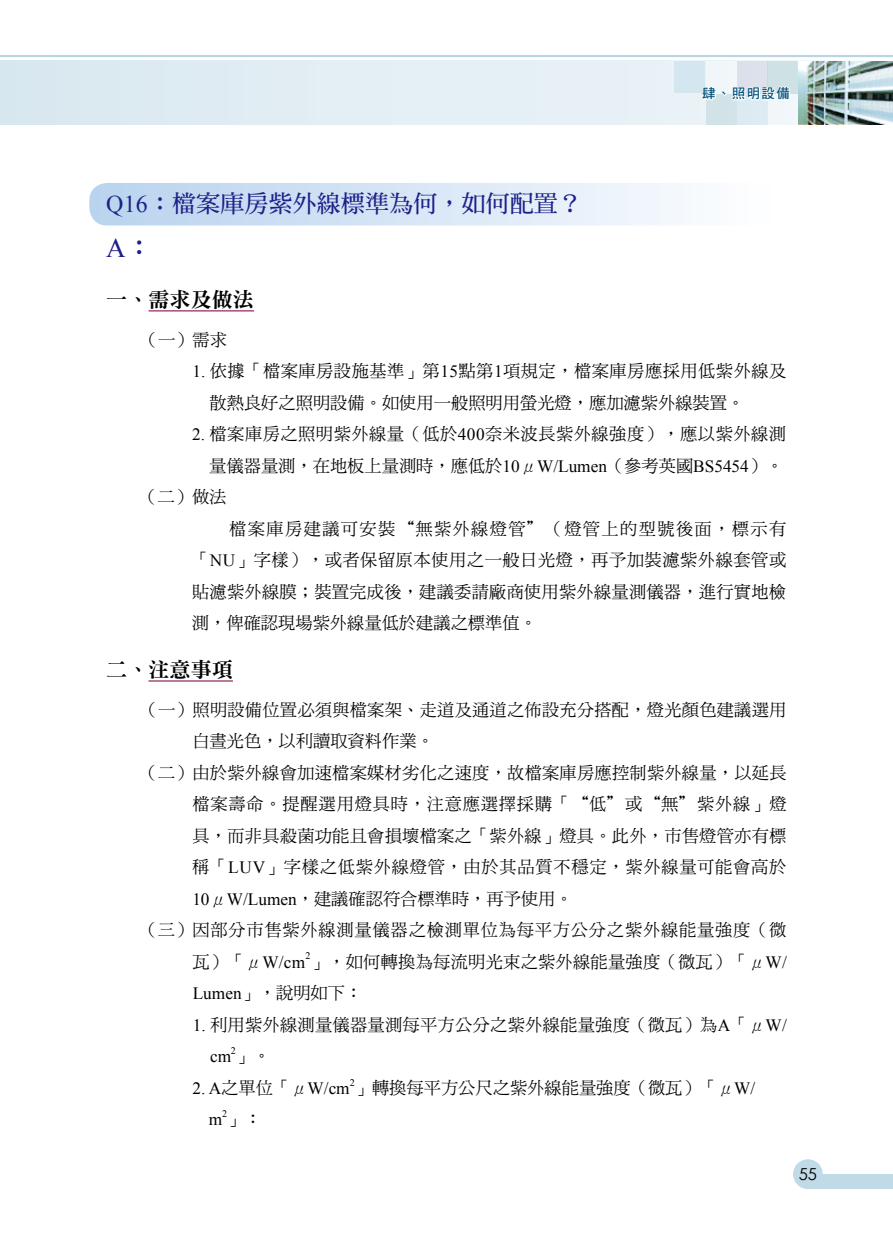
<style>
.page{position:relative;width:893px;height:1255px;background:#fff}
.page>*{position:absolute;margin:0;border:0;box-sizing:border-box;transform-origin:0 0}
.t1{font:27px "Times New Roman";color:#1d2088}
.t2{font:24px "DF Ming Std W7";letter-spacing:.005em;color:#1d2088}
.t3{font:21px "DF Ming Std W9";letter-spacing:.005em;color:#000}
.t4{font:17.25px/31.5px "DF Ming Std W5";letter-spacing:.015em;color:#000}
.t5{font:17.25px "DF Ming Std W5";letter-spacing:.045em;color:#000}
.t6{font:17.25px "DF Ming Std W5";letter-spacing:.04em;color:#000}
.t7{font:17.25px "DF Ming Std W5";letter-spacing:.08em;color:#000}
.t8{font:16.5px "Century Gothic";color:#000}
.t9{font:13.5px "DF Hei Std W7";color:#00507a}
.t10{font:10.05px "Times New Roman";color:#000}
.s1{font-family:"Times New Roman"}
.s2{font-family:"DF Ming Std W7"}
</style>
<div class="page">
<div style="left:808px;top:1174px;width:85px;height:14px;background:#c1dae7"></div>
<div style="left:793px;top:1159px;width:30px;height:29px;background:#c1dae7;border-radius:50%"></div>
<div style="left:0;top:61px;width:893px;height:64px;background:#e3eff5"></div>
<img style="left:798px;top:61px;width:95px;height:63px">
<div style="left:706px;top:61px;width:31px;height:32px;background:#f1f6fa"></div>
<div style="left:706px;top:94px;width:31px;height:30px;background:#d1e3e7"></div>
<div style="left:737px;top:61px;width:30px;height:32px;background:#dce1eb"></div>
<div style="left:737px;top:94px;width:30px;height:30px;background:#ddebf2"></div>
<div style="left:768px;top:61px;width:30px;height:32px;background:#cee1e4"></div>
<div style="left:768px;top:94px;width:30px;height:30px;background:#f0f6fa"></div>
<div style="left:675px;top:61px;width:30px;height:32px;background:#d4e6ef"></div>
<hr style="left:0;top:55px;width:893px;height:2px;background:#b7d5e4">
<svg style="left:701px;top:85px;width:90px;height:16px"></svg>
<svg style="left:89px;top:183px;width:594px;height:42px;background:#d6e5f5"></svg>
<hr style="left:149px;top:310px;width:105px;height:1px;background:#7e0043">
<hr style="left:149px;top:680px;width:84px;height:1px;background:#7e0043">
<p class="t9" style="left:702px;top:86px;width:89px">肆、照明設備</p>
<p class="t2" style="left:106px;top:190px;width:477px"><span class="s1">Q16</span>：檔案庫房紫外線標準為何，如何配置？</p>
<p class="t1" style="left:106px;top:230px;width:48px">A<span class="s2">：</span></p>
<p class="t3" style="left:106px;top:288px;width:149px">一、需求及做法</p>
<p class="t4" style="left:141px;top:323px;width:88px">（一）需求</p>
<p class="t4" style="left:210px;top:355px;width:578px;text-indent:-17px"><span class="s1">1.</span> 依據「檔案庫房設施基準」第<span class="s1">15</span>點第<span class="s1">1</span>項規定，檔案庫房應採用低紫外線及散熱良好之照明設備。如使用一般照明用螢光燈，應加濾紫外線裝置。</p>
<p class="t4" style="left:192px;top:418px;width:595px"><span class="s1">2.</span> 檔案庫房之照明紫外線量（低於<span class="s1">400</span>奈米波長紫外線強度），應以紫外線測</p>
<p class="t4" style="left:209px;top:449px;width:576px">量儀器量測，在地板上量測時，應低於<span class="s1">10</span>μ<span class="s1">W/Lumen</span>（參考英國<span class="s1">BS5454</span>）。</p>
<p class="t4" style="left:140px;top:481px;width:88px">（二）做法</p>
<p class="t7" style="left:229px;top:519px;width:559px">檔案庫房建議可安裝“無紫外線燈管”（燈管上的型號後面，標示有</p>
<p class="t4" style="left:192px;top:544px;width:595px">「<span class="s1">NU</span>」字樣），或者保留原本使用之一般日光燈，再予加裝濾紫外線套管或</p>
<p class="t4" style="left:192px;top:575px;width:595px">貼濾紫外線膜；裝置完成後，建議委請廠商使用紫外線量測儀器，進行實地檢</p>
<p class="t4" style="left:192px;top:607px;width:346px">測，俾確認現場紫外線量低於建議之標準值。</p>
<p class="t3" style="left:106px;top:657px;width:128px">二、注意事項</p>
<p class="t4" style="left:141px;top:693px;width:647px">（一）照明設備位置必須與檔案架、走道及通道之佈設充分搭配，燈光顏色建議選用</p>
<p class="t4" style="left:192px;top:725px;width:243px">白晝光色，以利讀取資料作業。</p>
<p class="t4" style="left:141px;top:756px;width:647px">（二）由於紫外線會加速檔案媒材劣化之速度，故檔案庫房應控制紫外線量，以延長</p>
<p class="t5" style="left:192px;top:794px;width:596px">檔案壽命。提醒選用燈具時，注意應選擇採購「“低”或“無”紫外線」燈</p>
<p class="t4" style="left:192px;top:819px;width:595px">具，而非具殺菌功能且會損壞檔案之「紫外線」燈具。此外，市售燈管亦有標</p>
<p class="t6" style="left:192px;top:857px;width:596px">稱「<span class="s1">LUV</span>」字樣之低紫外線燈管，由於其品質不穩定，紫外線量可能會高於</p>
<p class="t4" style="left:192px;top:882px;width:382px"><span class="s1">10</span>μ<span class="s1">W/Lumen</span>，建議確認符合標準時，再予使用。</p>
<p class="t5" style="left:141px;top:920px;width:647px">（三）因部分市售紫外線測量儀器之檢測單位為每平方公分之紫外線能量強度（微</p>
<p class="t4" style="left:192px;top:945px;width:596px">瓦）「μ<span class="s1">W/cm</span> 」，如何轉換為每流明光束之紫外線能量強度（微瓦）「μ<span class="s1">W/</span></p>
<p class="t10" style="left:306px;top:949px;width:7px">2</p>
<p class="t4" style="left:193px;top:977px;width:171px"><span class="s1">Lumen</span>」，說明如下：</p>
<p class="t4" style="left:210px;top:1008px;width:578px;text-indent:-17px"><span class="s1">1.</span> 利用紫外線測量儀器量測每平方公分之紫外線能量強度（微瓦）為<span class="s1">A</span>「μ<span class="s1">W/ cm</span>」。</p>
<p class="t10" style="left:231px;top:1043px;width:7px">2</p>
<p class="t4" style="left:193px;top:1071px;width:564px"><span class="s1">2. A</span>之單位「μ<span class="s1">W/cm</span> 」轉換每平方公尺之紫外線能量強度（微瓦）「μ<span class="s1">W/</span></p>
<p class="t10" style="left:350px;top:1075px;width:7px">2</p>
<p class="t10" style="left:222px;top:1106px;width:7px">2</p>
<p class="t4" style="left:209px;top:1103px;width:54px"><span class="s1">m</span>」：</p>
<p class="t8" style="left:799px;top:1162px;width:20px">55</p>
</div>
